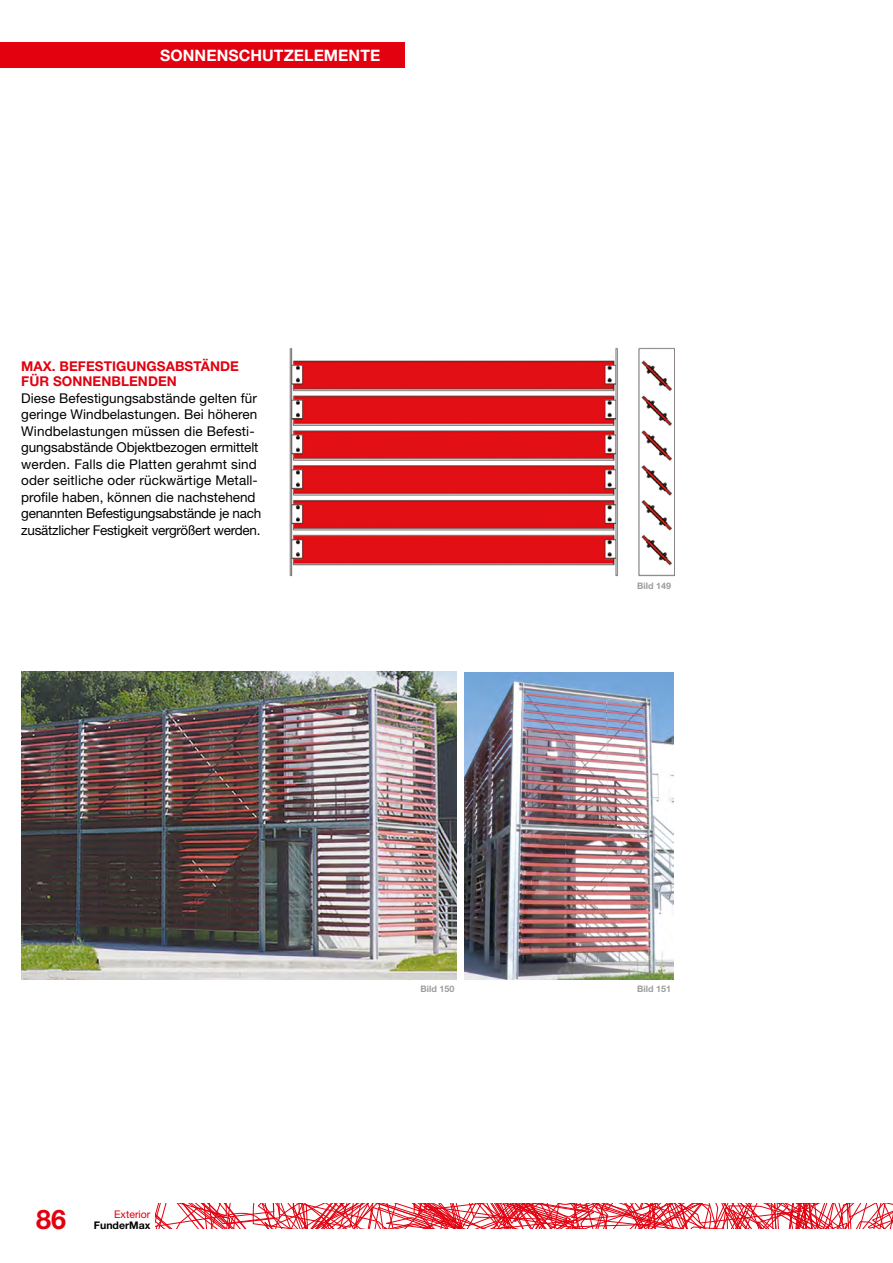
<style>
.page{position:relative;width:893px;height:1263px;background:#fff}
.page>*{position:absolute;margin:0;border:0;box-sizing:border-box;transform-origin:0 0}
.t1{font:700 27px "Helvetica Neue LT Pro";color:#e3000f}
.t2{font:700 15.75px "Helvetica Neue LT Pro";letter-spacing:.005em;color:#fff}
.t3{font:13.5px/16.5px "Helvetica Neue LT Pro";letter-spacing:.005em;color:#000}
.t4{font:700 13.5px/15px "Helvetica Neue LT Pro";letter-spacing:.005em;color:#e3000f}
.t5{font:700 10.5px "Helvetica Neue LT Pro";color:#000}
.t6{font:10.5px "Helvetica Neue LT Pro";color:#e3000f}
.t7{font:700 9px "Helvetica Neue LT Pro";color:#9c9d9d}
</style>
<div class="page">
<svg style="left:156px;top:1203px;width:737px;height:26px"></svg>
<div style="left:0;top:43px;width:404px;height:25px;background:#e3000f"></div>
<img style="left:289px;top:347px;width:386px;height:229px">
<img style="left:21px;top:672px;width:436px;height:308px">
<img style="left:464px;top:672px;width:209px;height:308px">
<p class="t2" style="left:160px;top:45px;width:221px">SONNENSCHUTZELEMENTE</p>
<p class="t4" style="left:21px;top:358px;width:219px">MAX. BEFESTIGUNGSABSTÄNDE<br>FÜR SONNENBLENDEN</p>
<p class="t3" style="left:21px;top:389px;width:242px">Diese Befestigungsabstände gelten für geringe Windbelastungen. Bei höheren Windbelastungen müssen die Befesti&shy;gungsabstände Objektbezogen ermittelt werden. Falls die Platten gerahmt sind oder seitliche oder rückwärtige Metall&shy;profile haben, können die nachstehend genannten Befestigungsabstände je nach zusätzlicher Festigkeit vergrößert werden.</p>
<p class="t7" style="left:637px;top:580px;width:35px">Bild 149</p>
<h1 class="t1" style="left:36px;top:1202px;width:32px">86</h1>
<p class="t6" style="left:114px;top:1208px;width:38px">Exterior</p>
<p class="t5" style="left:94px;top:1218px;width:58px">FunderMax</p>
<p class="t7" style="left:420px;top:983px;width:35px">Bild 150</p>
<p class="t7" style="left:637px;top:983px;width:35px">Bild 151</p>
</div>
